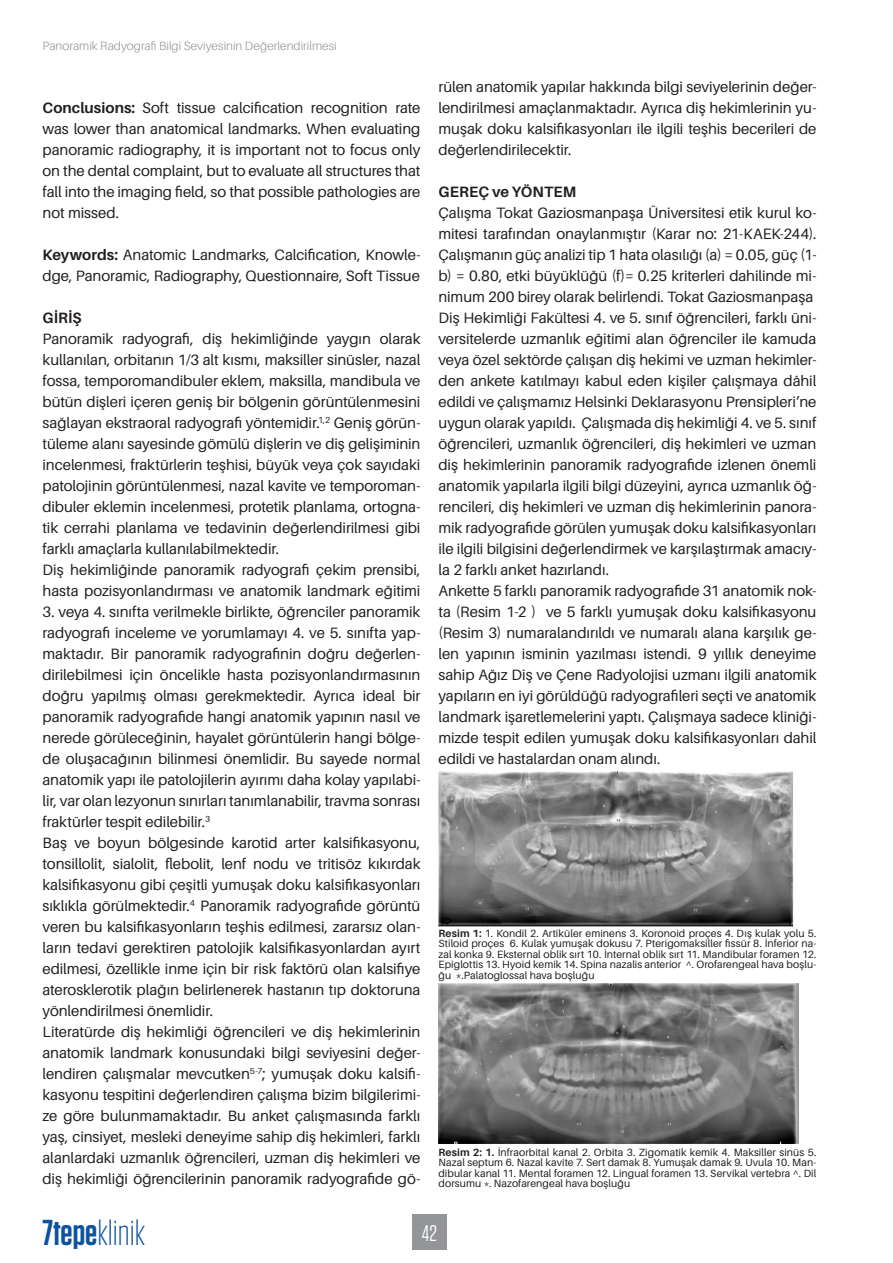
<style>
.page{position:relative;width:893px;height:1263px;background:#fff}
.page>*{position:absolute;margin:0;border:0;box-sizing:border-box;transform-origin:0 0}
.t1{font:300 36px "Tungsten";color:#0d539d}
.t2{font:22.5px "Tungsten";color:#fff}
.t3{font:15px/21px "Aileron";letter-spacing:-.005em;color:#231f20;text-align:justify}
.t4{font:700 15px "Aileron";letter-spacing:.01em;color:#231f20}
.t5{font:300 12px "Aileron";letter-spacing:.005em;color:#939598}
.t6{font:10.5px/10.5px "Aileron";letter-spacing:.01em;color:#231f20;text-align:justify}
.s1{font-weight:700}
.s2{font-weight:600}
</style>
<div class="page">
<div style="left:412px;top:1214px;width:35px;height:36px;background:#939598"></div>
<img style="left:438px;top:771px;width:356px;height:156px">
<img style="left:438px;top:983px;width:361px;height:160px">
<p class="t5" style="left:43px;top:40px;width:296px">Panoramik Radyografi Bilgi Seviyesinin Değerlendirilmesi</p>
<p class="t3" style="left:43px;top:98px;width:379px"><span class="s1">Conclusions:</span> Soft tissue calcification recognition rate was lower than anatomical landmarks. When evaluating panoramic radiography, it is important not to focus only on the dental complaint, but to evaluate all structures that fall into the imaging field, so that possible pathologies are not missed.</p>
<p class="t3" style="left:43px;top:245px;width:379px"><span class="s1">Keywords:</span> Anatomic Landmarks, Calcification, Knowle&shy;dge, Panoramic, Radiography, Questionnaire, Soft Tissue</p>
<p class="t4" style="left:43px;top:310px;width:41px">GİRİŞ</p>
<p class="t3" style="left:43px;top:329px;width:379px">Panoramik radyografi, diş hekimliğinde yaygın olarak kullanılan, orbitanın 1/3 alt kısmı, maksiller sinüsler, nazal fossa, temporomandibuler eklem, maksilla, mandibula ve bütün dişleri içeren geniş bir bölgenin görüntülenmesini sağlayan ekstraoral radyografi yöntemidir.<sup>1,2</sup> Geniş görün&shy;tüleme alanı sayesinde gömülü dişlerin ve diş gelişiminin incelenmesi, fraktürlerin teşhisi, büyük veya çok sayıdaki patolojinin görüntülenmesi, nazal kavite ve temporoman&shy;dibuler eklemin incelenmesi, protetik planlama, ortogna&shy;tik cerrahi planlama ve tedavinin değerlendirilmesi gibi farklı amaçlarla kullanılabilmektedir.</p>
<p class="t3" style="left:43px;top:560px;width:379px">Diş hekimliğinde panoramik radyografi çekim prensibi, hasta pozisyonlandırması ve anatomik landmark eğitimi</p>
<p class="t3" style="left:43px;top:602px;width:379px">3. veya 4. sınıfta verilmekle birlikte, öğrenciler panoramik radyografi inceleme ve yorumlamayı 4. ve 5. sınıfta yap&shy;maktadır. Bir panoramik radyografinin doğru değerlen&shy;dirilebilmesi için öncelikle hasta pozisyonlandırmasının doğru yapılmış olması gerekmektedir. Ayrıca ideal bir panoramik radyografide hangi anatomik yapının nasıl ve nerede görüleceğinin, hayalet görüntülerin hangi bölge&shy;de oluşacağının bilinmesi önemlidir. Bu sayede normal anatomik yapı ile patolojilerin ayırımı daha kolay yapılabi&shy;lir, var olan lezyonun sınırları tanımlanabilir, travma sonrası fraktürler tespit edilebilir.<sup>3</sup></p>
<p class="t3" style="left:43px;top:833px;width:379px">Baş ve boyun bölgesinde karotid arter kalsifikasyonu, tonsillolit, sialolit, flebolit, lenf nodu ve tritisöz kıkırdak kalsifikasyonu gibi çeşitli yumuşak doku kalsifikasyonları sıklıkla görülmektedir.<sup>4</sup> Panoramik radyografide görüntü veren bu kalsifikasyonların teşhis edilmesi, zararsız olan&shy;ların tedavi gerektiren patolojik kalsifikasyonlardan ayırt edilmesi, özellikle inme için bir risk faktörü olan kalsifiye aterosklerotik plağın belirlenerek hastanın tıp doktoruna yönlendirilmesi önemlidir.</p>
<p class="t3" style="left:43px;top:1022px;width:379px">Literatürde diş hekimliği öğrencileri ve diş hekimlerinin anatomik landmark konusundaki bilgi seviyesini değer&shy;lendiren çalışmalar mevcutken<sup>5-7</sup>; yumuşak doku kalsifi&shy;kasyonu tespitini değerlendiren çalışma bizim bilgilerimi&shy;ze göre bulunmamaktadır. Bu anket çalışmasında farklı yaş, cinsiyet, mesleki deneyime sahip diş hekimleri, farklı alanlardaki uzmanlık öğrencileri, uzman diş hekimleri ve diş hekimliği öğrencilerinin panoramik radyografide gö-</p>
<p class="t3" style="left:438px;top:77px;width:379px">rülen anatomik yapılar hakkında bilgi seviyelerinin değer&shy;lendirilmesi amaçlanmaktadır. Ayrıca diş hekimlerinin yu&shy;muşak doku kalsifikasyonları ile ilgili teşhis becerileri de değerlendirilecektir.</p>
<p class="t4" style="left:438px;top:184px;width:139px">GEREÇ ve YÖNTEM</p>
<p class="t3" style="left:438px;top:203px;width:379px">Çalışma Tokat Gaziosmanpaşa Üniversitesi etik kurul ko&shy;mitesi tarafından onaylanmıştır (Karar no: 21-KAEK-244).<br>Çalışmanın güç analizi tip 1 hata olasılığı (a) = 0.05, güç (1- b) = 0.80, etki büyüklüğü (f)= 0.25 kriterleri dahilinde mi&shy;nimum 200 birey olarak belirlendi. Tokat Gaziosmanpaşa</p>
<p class="t3" style="left:438px;top:308px;width:379px">Diş Hekimliği Fakültesi 4. ve 5. sınıf öğrencileri, farklı üni&shy;versitelerde uzmanlık eğitimi alan öğrenciler ile kamuda veya özel sektörde çalışan diş hekimi ve uzman hekimler&shy;den ankete katılmayı kabul eden kişiler çalışmaya dâhil edildi ve çalışmamız Helsinki Deklarasyonu Prensipleri’ne uygun olarak yapıldı. Çalışmada diş hekimliği 4. ve 5. sınıf öğrencileri, uzmanlık öğrencileri, diş hekimleri ve uzman diş hekimlerinin panoramik radyografide izlenen önemli anatomik yapılarla ilgili bilgi düzeyini, ayrıca uzmanlık öğ&shy;rencileri, diş hekimleri ve uzman diş hekimlerinin panora&shy;mik radyografide görülen yumuşak doku kalsifikasyonları ile ilgili bilgisini değerlendirmek ve karşılaştırmak amacıy&shy;la 2 farklı anket hazırlandı.</p>
<p class="t3" style="left:438px;top:581px;width:379px">Ankette 5 farklı panoramik radyografide 31 anatomik nok&shy;ta (Resim 1-2 ) ve 5 farklı yumuşak doku kalsifikasyonu (Resim 3) numaralandırıldı ve numaralı alana karşılık ge&shy;len yapının isminin yazılması istendi. 9 yıllık deneyime sahip Ağız Diş ve Çene Radyolojisi uzmanı ilgili anatomik yapıların en iyi görüldüğü radyografileri seçti ve anatomik landmark işaretlemelerini yaptı. Çalışmaya sadece kliniği&shy;mizde tespit edilen yumuşak doku kalsifikasyonları dahil edildi ve hastalardan onam alındı.</p>
<p class="t6" style="left:438px;top:928px;width:379px"><span class="s1">Resim 1:</span> 1. Kondil 2. Artiküler eminens 3. Koronoid proçes 4. Dış kulak yolu 5.<br>Stiloid proçes 6. Kulak yumuşak dokusu 7. Pterigomaksiller fissür 8. İnferior na&shy;zal konka 9. Eksternal oblik sırt 10. İnternal oblik sırt 11. Mandibular foramen 12.<br>Epiglottis 13. Hyoid kemik 14. Spina nazalis anterior ^. Orofarengeal hava boşlu&shy;ğu *.Palatoglossal hava boşluğu</p>
<p class="t6" style="left:438px;top:1147px;width:379px"><span class="s1">Resim 2: 1.</span> İnfraorbital kanal 2. Orbita 3. Zigomatik kemik 4. Maksiller sinüs 5.<br>Nazal septum 6. Nazal kavite 7. Sert damak 8. Yumuşak damak 9. Uvula 10. Man&shy;dibular kanal 11. Mental foramen 12. Lingual foramen 13. Servikal vertebra ^. Dil dorsumu *. Nazofarengeal hava boşluğu</p>
<h1 class="t1" style="left:43px;top:1214px;width:104px"><span class="s2">7tepe</span>klinik</h1>
<h2 class="t2" style="left:422px;top:1222px;width:17px">42</h2>
</div>
